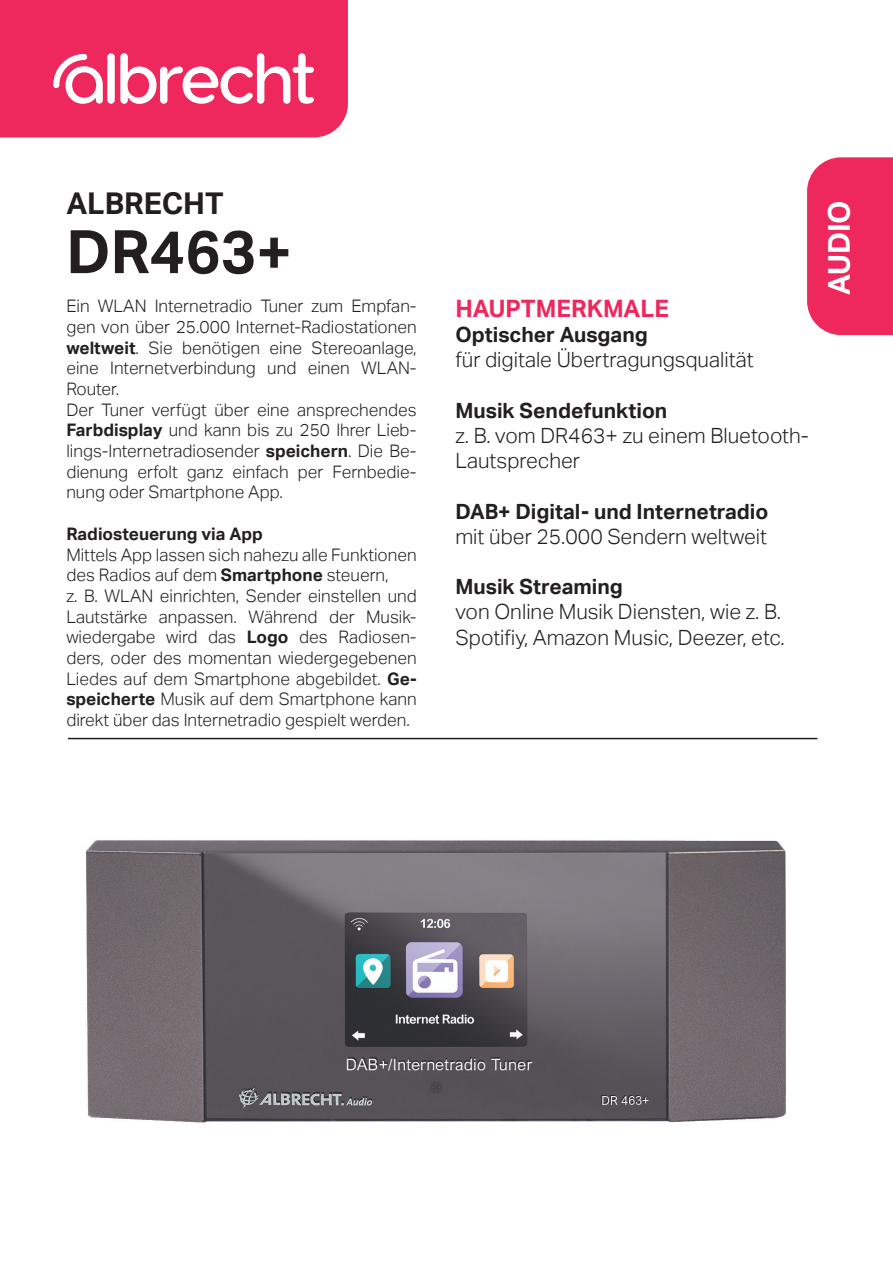
<style>
.page{position:relative;width:893px;height:1263px;background:#fff}
.page>*{position:absolute;margin:0;border:0;box-sizing:border-box;transform-origin:0 0}
.t1{font:700 60px "Aktiv Grotesk";color:#231f20}
.t2{font:700 30px "Aktiv Grotesk";color:#231f20}
.t3{font:700 30px "Aktiv Grotesk";color:#fff}
.t4{font:700 24px "Aktiv Grotesk";color:#ee275c}
.t5{font:300 21px/25.2px "Aktiv Grotesk";color:#231f20}
.t6{font:700 21px "Aktiv Grotesk";color:#231f20}
.t7{font:300 17.25px/20.7px "Aktiv Grotesk";color:#231f20}
.t8{font:700 17.25px "Aktiv Grotesk";color:#231f20}
.s1{font-weight:700}
</style>
<div class="page">
<img style="left:86px;top:840px;width:700px;height:283px">
<hr style="left:68px;top:738px;width:749px;height:1px;background:#231f20">
<div style="left:807px;top:157px;width:86px;height:178px;background:#ee275c"></div>
<div style="left:0;top:0;width:348px;height:137px;background:#ee275c"></div>
<div style="left:107px;top:53px;width:8px;height:51px;background:#fff;border-radius:4px"></div>
<svg style="left:120px;top:53px;width:194px;height:51px"></svg>
<svg style="left:53px;top:54px;width:50px;height:50px"></svg>
<h2 class="t2" style="left:66px;top:186px;width:159px">ALBRECHT</h2>
<h1 class="t1" style="left:66px;top:217px;width:227px">DR463+</h1>
<p class="t7" style="left:66px;top:296px;width:352px">Ein WLAN Internetradio Tuner zum Empfan&shy;gen von über 25.000 Internet-Radiostationen <span class="s1">weltweit</span>. Sie benötigen eine Stereoanlage, eine Internetverbindung und einen WLAN-Router.<br>Der Tuner verfügt über eine ansprechendes <span class="s1">Farbdisplay</span> und kann bis zu 250 Ihrer Lieb&shy;lings-Internetradiosender <span class="s1">speichern</span>. Die Be&shy;dienung erfolt ganz einfach per Fernbedie&shy;nung oder Smartphone App.</p>
<p class="t8" style="left:66px;top:524px;width:198px">Radiosteuerung via App</p>
<p class="t7" style="left:66px;top:544px;width:352px">Mittels App lassen sich nahezu alle Funktionen des Radios auf dem <span class="s1">Smartphone</span> steuern,<br>z. B. WLAN einrichten, Sender einstellen und Lautstärke anpassen. Während der Musik&shy;wiedergabe wird das <span class="s1">Logo</span> des Radiosen&shy;ders, oder des momentan wiedergegebenen Liedes auf dem Smartphone abgebildet. <span class="s1">Ge&shy;speicherte</span> Musik auf dem Smartphone kann direkt über das Internetradio gespielt werden.</p>
<h3 class="t4" style="left:455px;top:295px;width:215px">HAUPTMERKMALE</h3>
<p class="t6" style="left:455px;top:323px;width:194px">Optischer Ausgang</p>
<p class="t5" style="left:455px;top:347px;width:300px">für digitale Übertragungsqualität</p>
<p class="t6" style="left:455px;top:398px;width:213px">Musik Sendefunktion</p>
<p class="t5" style="left:455px;top:423px;width:355px">z. B. vom DR463+ zu einem Bluetooth-<br>Lautsprecher</p>
<p class="t6" style="left:455px;top:499px;width:315px">DAB+ Digital- und Internetradio</p>
<p class="t5" style="left:455px;top:524px;width:313px">mit über 25.000 Sendern weltweit</p>
<p class="t6" style="left:455px;top:575px;width:169px">Musik Streaming</p>
<p class="t5" style="left:455px;top:599px;width:331px">von Online Musik Diensten, wie z. B.<br>Spotifiy, Amazon Music, Deezer, etc.</p>
<h2 class="t3" style="left:822px;top:295px;width:97px;rotate:-90deg">AUDIO</h2>
</div>
